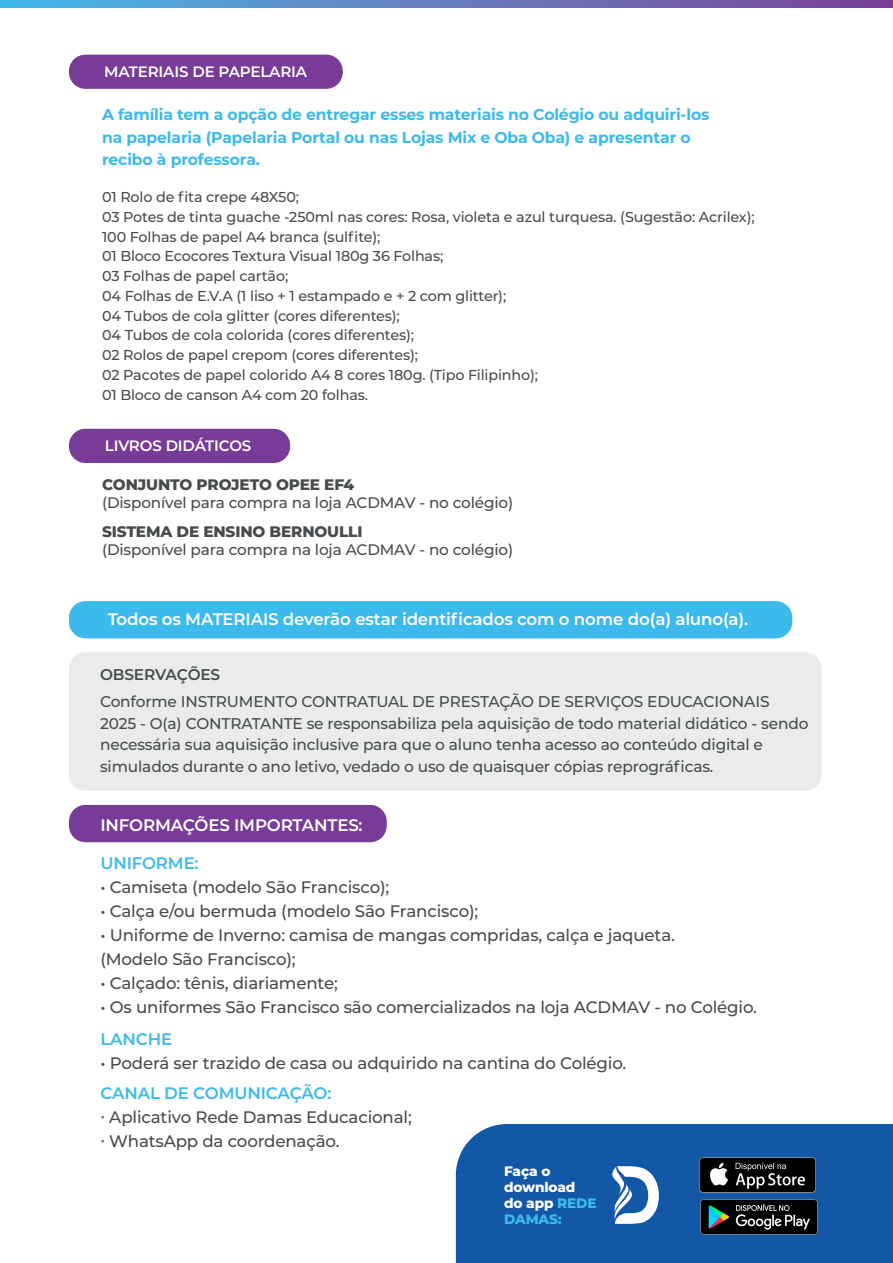
<style>
.page{position:relative;width:893px;height:1263px;background:#fff}
.page>*{position:absolute;margin:0;border:0;box-sizing:border-box;transform-origin:0 0}
.t1{font:500 16.65px/24px "Montserrat";letter-spacing:-.01em;color:#484b4d}
.t2{font:600 16.65px "Montserrat";letter-spacing:-.01em;color:#fff}
.t3{font:600 16.65px "Montserrat";letter-spacing:-.01em;color:#3cbaeb}
.t4{font:500 15.6px/21.5px "Montserrat";letter-spacing:-.01em;color:#484b4d}
.t5{font:700 15.6px/22.6px "Montserrat";letter-spacing:-.01em;color:#3cbaeb}
.t6{font:600 15.6px "Montserrat";letter-spacing:-.01em;color:#484b4d}
.t7{font:500 15.3px "Montserrat";letter-spacing:-.01em;color:#484b4d}
.t8{font:800 15.3px "Montserrat";letter-spacing:-.01em;color:#484b4d}
.t9{font:600 15px "Montserrat";letter-spacing:-.01em;color:#fff}
.t10{font:500 14.4px/19.8px "Montserrat";letter-spacing:-.01em;color:#484b4d}
.t11{font:800 13.65px/15.9px "Montserrat";letter-spacing:-.01em;color:#fff}
.s1{color:#3cbaeb}
</style>
<div class="page">
<svg style="left:0;top:0;width:893px;height:8px;background:#637dbf"></svg>
<div style="left:69px;top:652px;width:753px;height:139px;background:#e9ecea;border-radius:16px"></div>
<div style="left:69px;top:55px;width:274px;height:34px;background:#783b97;border-radius:16px"></div>
<div style="left:69px;top:429px;width:221px;height:34px;background:#783b97;border-radius:17px"></div>
<div style="left:69px;top:805px;width:318px;height:37px;background:#783b97;border-radius:16px"></div>
<div style="left:69px;top:601px;width:723px;height:37px;background:#3cbaeb;border-radius:16px"></div>
<div style="left:456px;top:1124px;width:437px;height:139px;background:#1357a7"></div>
<svg style="left:610px;top:1166px;width:49px;height:58px"></svg>
<img style="left:700px;top:1199px;width:117px;height:35px">
<img style="left:694px;top:1156px;width:127px;height:39px">
<p class="t9" style="left:104px;top:61px;width:205px">MATERIAIS DE PAPELARIA</p>
<p class="t5" style="left:102px;top:102px;width:609px">A família tem a opção de entregar esses materiais no Colégio ou adquiri-los na papelaria (Papelaria Portal ou nas Lojas Mix e Oba Oba) e apresentar o recibo à professora.</p>
<p class="t10" style="left:102px;top:187px;width:654px">01 Rolo de fita crepe 48X50;<br>03 Potes de tinta guache -250ml nas cores: Rosa, violeta e azul turquesa. (Sugestão: Acrilex); 100 Folhas de papel A4 branca (sulfite);<br>01 Bloco Ecocores Textura Visual 180g 36 Folhas;<br>03 Folhas de papel cartão;<br>04 Folhas de E.V.A (1 liso + 1 estampado e + 2 com glitter);<br>04 Tubos de cola glitter (cores diferentes);<br>04 Tubos de cola colorida (cores diferentes);<br>02 Rolos de papel crepom (cores diferentes);<br>02 Pacotes de papel colorido A4 8 cores 180g. (Tipo Filipinho);<br>01 Bloco de canson A4 com 20 folhas.</p>
<p class="t9" style="left:105px;top:435px;width:148px">LIVROS DIDÁTICOS</p>
<p class="t8" style="left:102px;top:473px;width:253px">CONJUNTO PROJETO OPEE EF4</p>
<p class="t7" style="left:102px;top:492px;width:413px">(Disponível para compra na loja ACDMAV - no colégio)</p>
<p class="t8" style="left:102px;top:520px;width:262px">SISTEMA DE ENSINO BERNOULLI</p>
<p class="t7" style="left:102px;top:539px;width:413px">(Disponível para compra na loja ACDMAV - no colégio)</p>
<p class="t2" style="left:108px;top:607px;width:642px">Todos os MATERIAIS deverão estar identificados com o nome do(a) aluno(a).</p>
<p class="t6" style="left:100px;top:663px;width:122px">OBSERVAÇÕES</p>
<p class="t4" style="left:100px;top:690px;width:710px">Conforme INSTRUMENTO CONTRATUAL DE PRESTAÇÃO DE SERVIÇOS EDUCACIONAIS 2025 - O(a) CONTRATANTE se responsabiliza pela aquisição de todo material didático - sendo necessária sua aquisição inclusive para que o aluno tenha acesso ao conteúdo digital e simulados durante o ano letivo, vedado o uso de quaisquer cópias reprográficas.</p>
<p class="t2" style="left:100px;top:814px;width:264px">INFORMAÇÕES IMPORTANTES:</p>
<p class="t3" style="left:100px;top:851px;width:100px">UNIFORME:</p>
<p class="t1" style="left:100px;top:874px;width:290px">• Camiseta (modelo São Francisco);</p>
<p class="t1" style="left:100px;top:898px;width:379px">• Calça e/ou bermuda (modelo São Francisco);</p>
<p class="t1" style="left:100px;top:922px;width:576px">• Uniforme de Inverno: camisa de mangas compridas, calça e jaqueta. (Modelo São Francisco);</p>
<p class="t1" style="left:100px;top:970px;width:239px">• Calçado: tênis, diariamente;</p>
<p class="t1" style="left:100px;top:994px;width:658px">• Os uniformes São Francisco são comercializados na loja ACDMAV - no Colégio.</p>
<p class="t3" style="left:100px;top:1027px;width:73px">LANCHE</p>
<p class="t1" style="left:100px;top:1050px;width:527px">• Poderá ser trazido de casa ou adquirido na cantina do Colégio.</p>
<p class="t3" style="left:100px;top:1081px;width:233px">CANAL DE COMUNICAÇÃO:</p>
<p class="t1" style="left:100px;top:1104px;width:313px">∙ Aplicativo Rede Damas Educacional; ∙ WhatsApp da coordenação.</p>
<p class="t11" style="left:504px;top:1162px;width:94px">Faça o download do app <span class="s1">REDE<br>DAMAS:</span></p>
</div>
